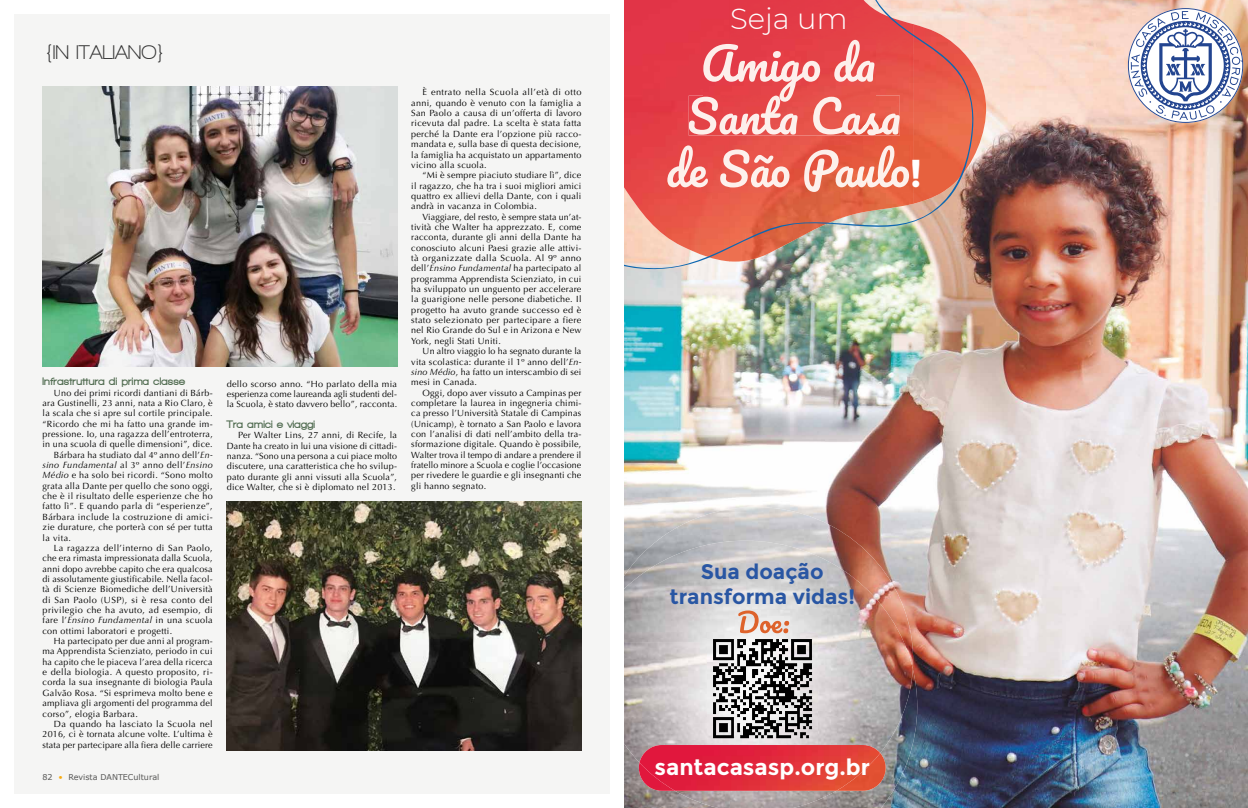
<style>
.page{position:relative;width:1248px;height:808px;background:#fff}
.page>*{position:absolute;margin:0;border:0;box-sizing:border-box;transform-origin:0 0}
.t1{font:700 38.9px "Montserrat";color:#fff}
.t2{font:300 29px "Montserrat";color:#fff}
.t3{font:700 22.3px "Montserrat";color:#fff}
.t4{font:700 20.9px/25.1px "Montserrat";color:#2956a3;text-align:center}
.t5{font:700 20px "Walkway";color:#333}
.t6{font:900 11px "Walkway";letter-spacing:.025em;color:#526d52}
.t7{font:9px/10.4px "Optima LT Std";letter-spacing:.03em;color:#000;text-align:justify}
.t8{font:italic 9px "Optima LT Std";letter-spacing:.04em;color:#000}
.t9{font:8px "MS Reference Sans Serif";color:#575756}
.s1{font-style:italic}
.s2{font-style:normal}
.s3{color:#f8ab10}
</style>
<div class="page">
<div style="left:14px;top:14px;width:595px;height:780px;background:#f5f5f4"></div>
<img style="left:227px;top:502px;width:354px;height:248px">
<img style="left:43px;top:86px;width:354px;height:281px">
<img style="left:624px;top:0;width:623px;height:808px">
<img style="left:624px;top:669px;width:293px;height:139px">
<img style="left:624px;top:507px;width:289px;height:162px">
<img style="left:624px;top:541px;width:252px;height:101px">
<img style="left:876px;top:599px;width:36px;height:154px">
<img style="left:624px;top:642px;width:105px;height:121px">
<img style="left:803px;top:642px;width:73px;height:103px">
<img style="left:729px;top:743px;width:74px;height:65px">
<img style="left:675px;top:791px;width:54px;height:17px">
<img style="left:802px;top:791px;width:34px;height:14px">
<img style="left:707px;top:633px;width:110px;height:110px">
<img style="left:975px;top:24px;width:11px;height:169px">
<img style="left:624px;top:0;width:351px;height:271px">
<svg style="left:1127px;top:8px;width:115px;height:115px"></svg>
<img style="left:638px;top:753px;width:247px;height:38px">
<img style="left:639px;top:745px;width:241px;height:46px">
<img style="left:703px;top:40px;width:172px;height:56px">
<img style="left:688px;top:96px;width:211px;height:40px">
<img style="left:703px;top:96px;width:172px;height:6px">
<img style="left:667px;top:145px;width:242px;height:47px">
<img style="left:738px;top:610px;width:51px;height:23px">
<h3 class="t5" style="left:46px;top:42px;width:119px">{IN ITALIANO}</h3>
<p class="t6" style="left:43px;top:376px;width:144px">Infrastruttura di prima classe</p>
<p class="t7" style="left:54px;top:387px;width:160px">Uno dei primi ricordi dantiani di Bárb-</p>
<p class="t7" style="left:43px;top:398px;width:171px">ara Gustinelli, 23 anni, nata a Rio Claro, è</p>
<p class="t7" style="left:43px;top:408px;width:172px">la scala che si apre sul cortile principale.</p>
<p class="t7" style="left:43px;top:418px;width:172px">“Ricordo che mi ha fatto una grande im-</p>
<p class="t7" style="left:43px;top:429px;width:172px">pressione. Io, una ragazza dell’entroterra,</p>
<p class="t7" style="left:43px;top:439px;width:172px">in una scuola di quelle dimensioni”, dice.</p>
<p class="t7" style="left:54px;top:450px;width:160px">Bárbara ha studiato dal 4º anno dell’<span class="s1">En-</span></p>
<p class="t8" style="left:43px;top:460px;width:172px">sino Fundamental <span class="s2">al 3º anno dell’</span>Ensino</p>
<p class="t7" style="left:43px;top:470px;width:172px"><span class="s1">Médio</span> e ha solo bei ricordi. “Sono molto</p>
<p class="t7" style="left:43px;top:481px;width:171px">grata alla Dante per quello che sono oggi,</p>
<p class="t7" style="left:43px;top:491px;width:172px">che è il risultato delle esperienze che ho</p>
<p class="t7" style="left:43px;top:501px;width:172px">fatto lì”. E quando parla di “esperienze”,</p>
<p class="t7" style="left:43px;top:512px;width:172px">Bárbara include la costruzione di amici-</p>
<p class="t7" style="left:43px;top:522px;width:172px">zie durature, che porterà con sé per tutta</p>
<p class="t7" style="left:43px;top:532px;width:30px">la vita.</p>
<p class="t7" style="left:54px;top:543px;width:160px">La ragazza dell’interno di San Paolo,</p>
<p class="t7" style="left:43px;top:553px;width:171px">che era rimasta impressionata dalla Scuola,</p>
<p class="t7" style="left:43px;top:563px;width:172px">anni dopo avrebbe capito che era qualcosa</p>
<p class="t7" style="left:43px;top:574px;width:172px">di assolutamente giustificabile. Nella facol-</p>
<p class="t7" style="left:43px;top:584px;width:172px">tà di Scienze Biomediche dell’Università</p>
<p class="t7" style="left:43px;top:594px;width:172px">di San Paolo (USP), si è resa conto del</p>
<p class="t7" style="left:43px;top:605px;width:172px">privilegio che ha avuto, ad esempio, di</p>
<p class="t7" style="left:43px;top:615px;width:172px">fare l’<span class="s1">Ensino Fundamental</span> in una scuola</p>
<p class="t7" style="left:43px;top:625px;width:131px">con ottimi laboratori e progetti.</p>
<p class="t7" style="left:54px;top:636px;width:160px">Ha partecipato per due anni al program-</p>
<p class="t7" style="left:43px;top:646px;width:172px">ma Apprendista Scienziato, periodo in cui</p>
<p class="t7" style="left:43px;top:657px;width:171px">ha capito che le piaceva l’area della ricerca</p>
<p class="t7" style="left:43px;top:667px;width:172px">e della biologia. A questo proposito, ri-</p>
<p class="t7" style="left:43px;top:677px;width:172px">corda la sua insegnante di biologia Paula</p>
<p class="t7" style="left:43px;top:688px;width:172px">Galvão Rosa. “Si esprimeva molto bene e</p>
<p class="t7" style="left:43px;top:698px;width:172px">ampliava gli argomenti del programma del</p>
<p class="t7" style="left:43px;top:708px;width:97px">corso”, elogia Barbara.</p>
<p class="t7" style="left:54px;top:719px;width:160px">Da quando ha lasciato la Scuola nel</p>
<p class="t7" style="left:43px;top:729px;width:172px">2016, ci è tornata alcune volte. L’ultima è</p>
<p class="t7" style="left:43px;top:739px;width:172px">stata per partecipare alla fiera delle carriere</p>
<p class="t9" style="left:43px;top:771px;width:118px">82 <span class="s3">•</span> Revista DANTECultural</p>
<p class="t7" style="left:227px;top:379px;width:172px">dello scorso anno. “Ho parlato della mia esperienza come laureanda agli studenti del&shy;la Scuola, è stato davvero bello”, racconta.</p>
<p class="t6" style="left:227px;top:418px;width:90px">Tra amici e viaggi</p>
<p class="t7" style="left:227px;top:430px;width:172px;text-indent:11px">Per Walter Lins, 27 anni, di Recife, la Dante ha creato in lui una visione di cittadi&shy;nanza. “Sono una persona a cui piace molto discutere, una caratteristica che ho svilup&shy;pato durante gli anni vissuti alla Scuola”, dice Walter, che si è diplomato nel 2013.</p>
<p class="t7" style="left:411px;top:87px;width:172px;text-indent:11px">È entrato nella Scuola all’età di otto anni, quando è venuto con la famiglia a San Paolo a causa di un’offerta di lavoro ricevuta dal padre. La scelta è stata fatta perché la Dante era l’opzione più racco&shy;mandata e, sulla base di questa decisione, la famiglia ha acquistato un appartamento vicino alla scuola.</p>
<p class="t7" style="left:411px;top:170px;width:172px;text-indent:11px">“Mi è sempre piaciuto studiare lì”, dice il ragazzo, che ha tra i suoi migliori amici quattro ex allievi della Dante, con i quali andrà in vacanza in Colombia.</p>
<p class="t7" style="left:411px;top:211px;width:172px;text-indent:11px">Viaggiare, del resto, è sempre stata un’at&shy;tività che Walter ha apprezzato. E, come racconta, durante gli anni della Dante ha conosciuto alcuni Paesi grazie alle attivi&shy;tà organizzate dalla Scuola. Al 9º anno dell’<span class="s1">Ensino Fundamental</span> ha partecipato al programma Apprendista Scienziato, in cui ha sviluppato un unguento per accelerare la guarigione nelle persone diabetiche. Il progetto ha avuto grande successo ed è stato selezionato per partecipare a fiere nel Rio Grande do Sul e in Arizona e New York, negli Stati Uniti.</p>
<p class="t7" style="left:411px;top:346px;width:172px;text-indent:11px">Un altro viaggio lo ha segnato durante la vita scolastica: durante il 1º anno dell’<span class="s1">En&shy;sino Médio</span>, ha fatto un interscambio di sei mesi in Canada.</p>
<p class="t7" style="left:411px;top:387px;width:172px;text-indent:11px">Oggi, dopo aver vissuto a Campinas per completare la laurea in ingegneria chimi&shy;ca presso l’Università Statale di Campinas (Unicamp), è tornato a San Paolo e lavora con l’analisi di dati nell’ambito della tra&shy;sformazione digitale. Quando è possibile, Walter trova il tempo di andare a prendere il fratello minore a Scuola e coglie l’occasione per rivedere le guardie e gli insegnanti che gli hanno segnato.</p>
<h2 class="t2" style="left:730px;top:-1px;width:119px">Seja um</h2>
<h1 class="t1" style="left:909px;top:150px;width:14px">!</h1>
<h3 class="t4" style="left:669px;top:559px;width:187px">Sua doação transforma vidas!</h3>
<h3 class="t3" style="left:654px;top:753px;width:217px">santacasasp.org.br</h3>
</div>
